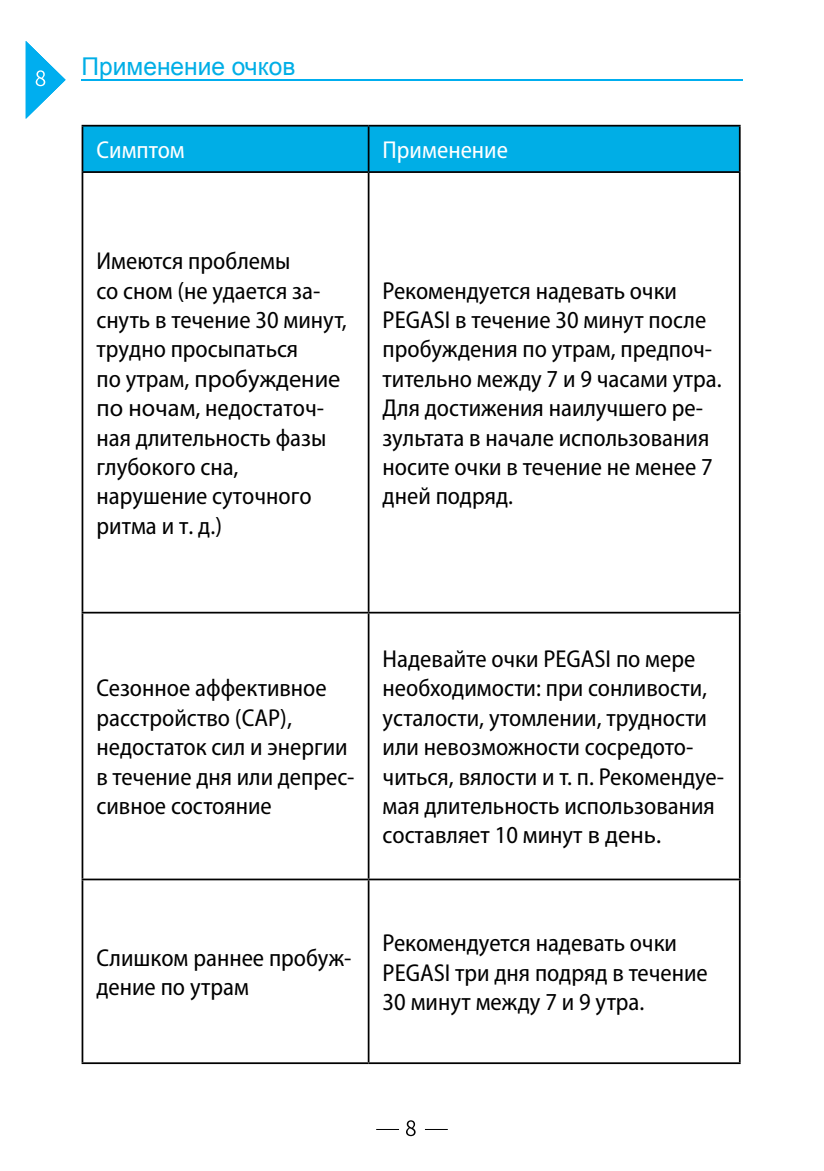
<style>
.page{position:relative;width:824px;height:1171px;background:#fff}
.page>*{position:absolute;margin:0;border:0;box-sizing:border-box;transform-origin:0 0}
.t1{font:semi-condensed 24.5px/29.4px "Myriad Pro";color:#000}
.t2{font:semi-condensed 24.5px "Myriad Pro";color:#fff}
.t3{font:24.5px "Arial";color:#00aee6}
.s1{font-stretch:normal}
</style>
<div class="page">
<svg style="left:376px;top:1129px;width:23px;height:1px"></svg>
<svg style="left:425px;top:1129px;width:23px;height:1px"></svg>
<hr style="left:81px;top:79px;width:661px;height:1px;background:#00aeef">
<svg style="left:26px;top:41px;width:39px;height:78px"></svg>
<svg style="left:406px;top:1120px;width:9px;height:16px"></svg>
<div style="left:83px;top:127px;width:655px;height:44px;background:#00aee6"></div>
<hr style="left:82px;top:125px;width:286px;height:2px;background:#000">
<hr style="left:82px;top:127px;width:1px;height:44px;background:#000">
<hr style="left:368px;top:125px;width:372px;height:2px;background:#000">
<hr style="left:368px;top:127px;width:1px;height:44px;background:#000">
<hr style="left:738px;top:127px;width:2px;height:44px;background:#000">
<hr style="left:82px;top:171px;width:286px;height:2px;background:#000">
<hr style="left:82px;top:173px;width:1px;height:439px;background:#000">
<hr style="left:368px;top:171px;width:372px;height:2px;background:#000">
<hr style="left:368px;top:173px;width:1px;height:439px;background:#000">
<hr style="left:738px;top:173px;width:2px;height:439px;background:#000">
<hr style="left:82px;top:612px;width:286px;height:1px;background:#000">
<hr style="left:82px;top:613px;width:1px;height:265px;background:#000">
<hr style="left:368px;top:612px;width:372px;height:1px;background:#000">
<hr style="left:368px;top:613px;width:1px;height:265px;background:#000">
<hr style="left:738px;top:613px;width:2px;height:265px;background:#000">
<hr style="left:82px;top:878px;width:286px;height:2px;background:#000">
<hr style="left:82px;top:880px;width:1px;height:182px;background:#000">
<hr style="left:368px;top:878px;width:372px;height:2px;background:#000">
<hr style="left:368px;top:880px;width:1px;height:182px;background:#000">
<hr style="left:738px;top:880px;width:2px;height:182px;background:#000">
<hr style="left:82px;top:1062px;width:286px;height:2px;background:#000">
<hr style="left:368px;top:1062px;width:372px;height:2px;background:#000">
<p class="t3" style="left:82px;top:50px;width:215px">Применение очков</p>
<p class="t2" style="left:96px;top:137px;width:90px">Симптом</p>
<p class="t2" style="left:382px;top:137px;width:127px">Применение</p>
<p class="t1" style="left:96px;top:247px;width:252px">Имеются проблемы<br>со сном (не удается за&shy;снуть в течение 30 минут, трудно просыпаться<br>по утрам, <span class="s1">пробуждение по ночам</span>, недостаточ&shy;ная длительность фазы глубокого сна, нарушение суточного ритма и т. д.)</p>
<p class="t1" style="left:382px;top:276px;width:340px">Рекомендуется надевать очки<br>PEGASI в течение 30 минут после пробуждения по утрам, предпоч&shy;тительно между 7 и 9 часами утра.<br>Для достижения наилучшего ре&shy;зультата в начале использования носите очки в течение не менее 7 дней подряд.</p>
<p class="t1" style="left:96px;top:674px;width:259px">Сезонное аффективное расстройство (САР), недостаток сил и энергии в течение дня или депрес&shy;сивное состояние</p>
<p class="t1" style="left:382px;top:645px;width:343px">Надевайте очки PEGASI по мере необходимости: при сонливости, усталости, утомлении, трудности или невозможности сосредото&shy;читься, вялости и т. п. Рекомендуе&shy;мая длительность использования составляет 10 минут <span class="s1">в день.</span></p>
<p class="t1" style="left:96px;top:943px;width:256px">Слишком раннее пробуж&shy;дение по утрам</p>
<p class="t1" style="left:382px;top:929px;width:327px">Рекомендуется надевать очки<br>PEGASI три дня подряд в течение<br>30 минут между 7 и 9 утра.</p>
</div>
